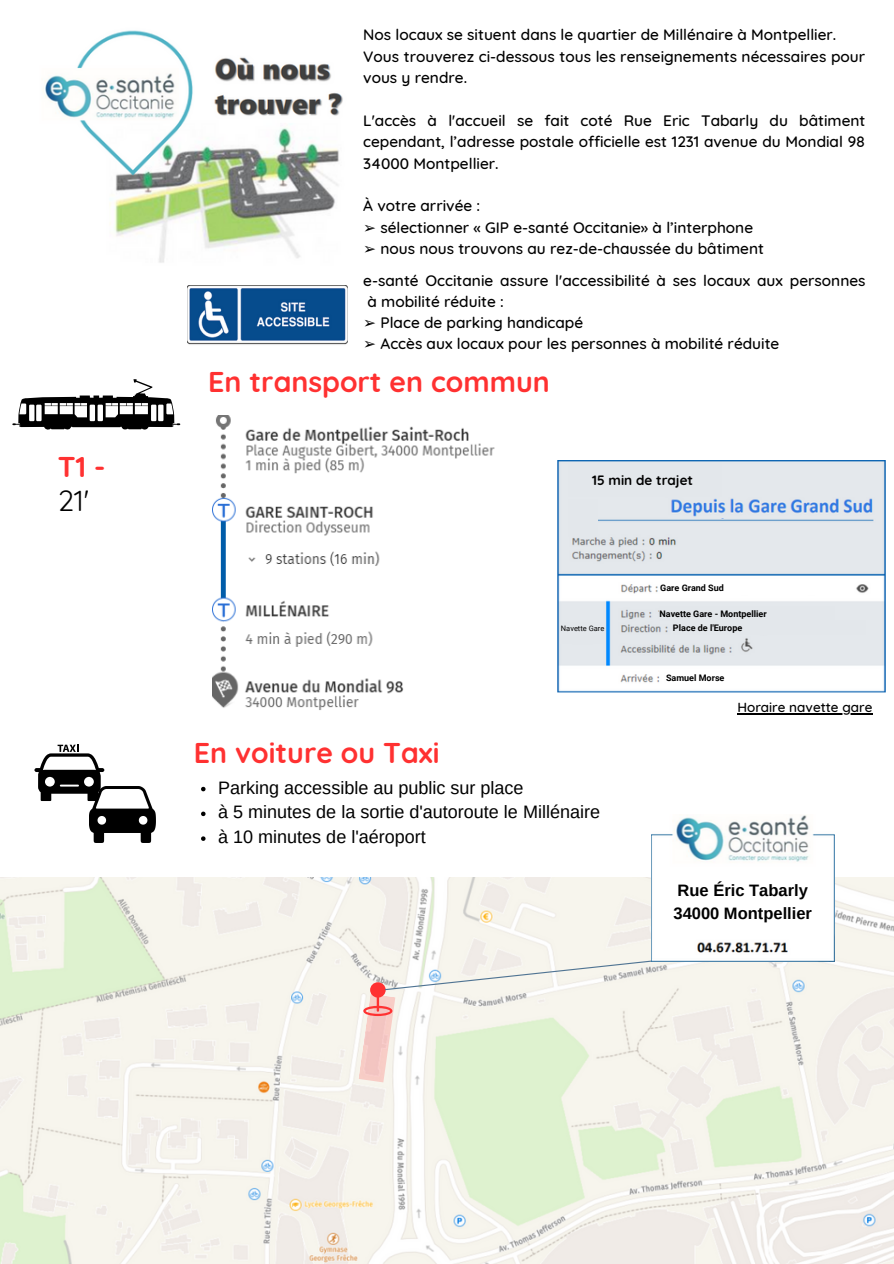
<style>
.page{position:relative;width:894px;height:1264px;background:#fff}
.page>*{position:absolute;margin:0;border:0;box-sizing:border-box;transform-origin:0 0}
.t1{font:700 28.5px "Quicksand";color:#ff3131}
.t2{font:700 28.5px "Quicksand";color:#ff3131}
.t3{font:28.5px "Quicksand";color:#000}
.t4{font:18px/24.8px "Arimo";color:#000}
.t5{font:700 16.5px/22.5px "Arimo";color:#000}
.t6{font:500 15.45px/21.5px "Quicksand";color:#000}
.t7{font:500 13.5px "Quicksand";color:#000}
.t8{font:700 13.5px "Quicksand";color:#000}
.t9{font:700 9px/13.4px "Roboto";color:#000}
.t10{font:7.5px "Roboto";color:#000}
.s1{font-family:"DejaVu Sans";font-weight:400}
</style>
<div class="page">
<img style="left:42px;top:30px;width:301px;height:233px">
<img style="left:0;top:877px;width:893px;height:386px">
<svg style="left:358px;top:959px;width:294px;height:123px;background:#eeede1"></svg>
<img style="left:651px;top:815px;width:182px;height:146px">
<div style="left:660px;top:872px;width:163px;height:59px;background:#fff"></div>
<img style="left:89px;top:786px;width:67px;height:56px">
<svg style="left:34px;top:744px;width:70px;height:57px"></svg>
<svg style="left:12px;top:379px;width:168px;height:51px"></svg>
<img style="left:557px;top:460px;width:327px;height:232px">
<div style="left:567px;top:462px;width:154px;height:34px;background:#e3e7eb"></div>
<img style="left:668px;top:497px;width:209px;height:20px">
<div style="left:660px;top:580px;width:192px;height:15px;background:#fff"></div>
<div style="left:560px;top:622px;width:43px;height:22px;background:#e3e7eb"></div>
<div style="left:659px;top:606px;width:174px;height:14px;background:#e3e7eb"></div>
<div style="left:672px;top:620px;width:193px;height:15px;background:#e3e7eb"></div>
<div style="left:665px;top:670px;width:207px;height:15px;background:#fff"></div>
<div style="left:567px;top:498px;width:30px;height:39px;background:#e3e7eb"></div>
<img style="left:187px;top:286px;width:160px;height:59px">
<svg style="left:201px;top:786px;width:4px;height:5px"></svg>
<svg style="left:201px;top:811px;width:4px;height:5px"></svg>
<svg style="left:201px;top:836px;width:4px;height:4px"></svg>
<hr style="left:737px;top:713px;width:135px;height:1px;background:#000">
<img style="left:212px;top:416px;width:283px;height:294px">
<h1 class="t2" style="left:58px;top:443px;width:49px">T1 -</h1>
<h1 class="t3" style="left:58px;top:479px;width:33px">21'</h1>
<p class="t6" style="left:363px;top:24px;width:503px">Nos locaux se situent dans le quartier de Millénaire à Montpellier.<br>Vous trouverez ci-dessous tous les renseignements nécessaires pour vous y rendre.</p>
<p class="t6" style="left:363px;top:109px;width:503px;text-align:justify">L'accès à l'accueil se fait coté Rue Eric Tabarly du bâtiment cependant, l’adresse postale officielle est 1231 avenue du Mondial 98<br>34000 Montpellier.</p>
<p class="t6" style="left:363px;top:195px;width:118px">À votre arrivée :</p>
<p class="t6" style="left:363px;top:216px;width:391px"><span class="s1">➢</span> sélectionner « GIP e-santé Occitanie» à l’interphone</p>
<p class="t6" style="left:363px;top:238px;width:402px"><span class="s1">➢</span> nous nous trouvons au rez-de-chaussée du bâtiment</p>
<p class="t6" style="left:363px;top:269px;width:503px">e-santé Occitanie assure l'accessibilité à ses locaux aux personnes à mobilité réduite :</p>
<p class="t6" style="left:363px;top:311px;width:221px"><span class="s1">➢</span> Place de parking handicapé</p>
<p class="t6" style="left:363px;top:333px;width:417px"><span class="s1">➢</span> Accès aux locaux pour les personnes à mobilité réduite</p>
<h1 class="t1" style="left:208px;top:363px;width:343px">En transport en commun</h1>
<p class="t8" style="left:592px;top:471px;width:102px">15 min de trajet</p>
<p class="t10" style="left:561px;top:624px;width:45px">Navette Gare</p>
<p class="t9" style="left:660px;top:581px;width:65px">Gare Grand Sud</p>
<p class="t9" style="left:672px;top:607px;width:95px;text-indent:-13px">Navette Gare - Montpellier<br>Place de l'Europe</p>
<p class="t9" style="left:665px;top:671px;width:60px">Samuel Morse</p>
<p class="t7" style="left:737px;top:699px;width:136px">Horaire navette gare</p>
<h1 class="t1" style="left:194px;top:734px;width:247px">En voiture ou Taxi</h1>
<p class="t4" style="left:218px;top:775px;width:383px">Parking accessible au public sur place<br>à 5 minutes de la sortie d'autoroute le Millénaire à 10 minutes de l'aéroport</p>
<p class="t5" style="left:673px;top:879px;width:140px">Rue Éric Tabarly<br>34000 Montpellier</p>
</div>
